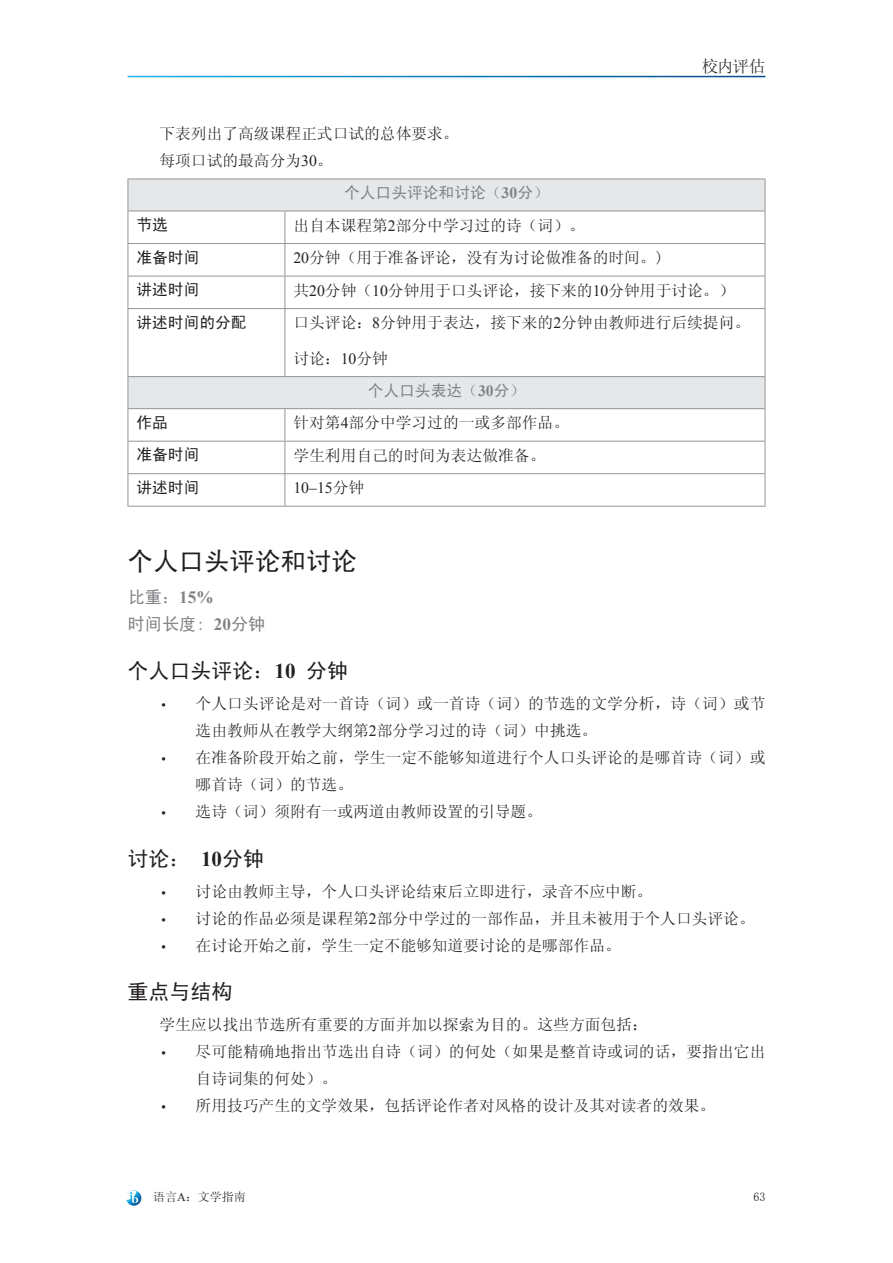
<style>
.page{position:relative;width:893px;height:1263px;background:#fff}
.page>*{position:absolute;margin:0;border:0;box-sizing:border-box;transform-origin:0 0}
.t1{font:25.5px "Sim Hei";color:#231f20}
.t2{font:21px "Sim Hei";color:#231f20}
.t3{font:17.25px/27px "Sim Hei";color:#808285}
.t4{font:16.5px "Sim Sun";color:#231f20}
.t5{font:15.75px/27px "Sim Sun";color:#231f20}
.t6{font:15.75px "Sim Hei";color:#231f20}
.t7{font:15.75px "Sim Hei";color:#808285}
.t8{font:15.75px "Times New Roman";color:#231f20}
.t9{font:12px "Sim Sun";color:#231f20}
.s1{font-family:"Times New Roman"}
.s2{font-family:"Times New Roman";font-weight:700}
.s3{font-family:"Sim Sun"}
.s4{font-family:"Myriad Pro"}
</style>
<div class="page">
<svg style="left:126px;top:1190px;width:15px;height:16px"></svg>
<svg style="left:129px;top:180px;width:636px;height:228px"></svg>
<hr style="left:128px;top:179px;width:157px;height:1px;background:#939598">
<hr style="left:128px;top:179px;width:1px;height:32px;background:#939598">
<hr style="left:285px;top:179px;width:480px;height:1px;background:#939598">
<hr style="left:765px;top:179px;width:1px;height:32px;background:#939598">
<hr style="left:128px;top:211px;width:157px;height:1px;background:#939598">
<hr style="left:128px;top:211px;width:1px;height:32px;background:#939598">
<hr style="left:285px;top:211px;width:480px;height:1px;background:#939598">
<hr style="left:285px;top:211px;width:1px;height:32px;background:#939598">
<hr style="left:765px;top:211px;width:1px;height:32px;background:#939598">
<hr style="left:128px;top:243px;width:157px;height:1px;background:#939598">
<hr style="left:128px;top:244px;width:1px;height:32px;background:#939598">
<hr style="left:285px;top:243px;width:480px;height:1px;background:#939598">
<hr style="left:285px;top:244px;width:1px;height:32px;background:#939598">
<hr style="left:765px;top:244px;width:1px;height:32px;background:#939598">
<hr style="left:128px;top:276px;width:157px;height:1px;background:#939598">
<hr style="left:128px;top:276px;width:1px;height:32px;background:#939598">
<hr style="left:285px;top:276px;width:480px;height:1px;background:#939598">
<hr style="left:285px;top:276px;width:1px;height:32px;background:#939598">
<hr style="left:765px;top:276px;width:1px;height:32px;background:#939598">
<hr style="left:128px;top:308px;width:157px;height:1px;background:#939598">
<hr style="left:128px;top:309px;width:1px;height:67px;background:#939598">
<hr style="left:285px;top:308px;width:480px;height:1px;background:#939598">
<hr style="left:285px;top:309px;width:1px;height:67px;background:#939598">
<hr style="left:765px;top:309px;width:1px;height:67px;background:#939598">
<hr style="left:128px;top:376px;width:157px;height:1px;background:#939598">
<hr style="left:128px;top:377px;width:1px;height:31px;background:#939598">
<hr style="left:285px;top:376px;width:480px;height:1px;background:#939598">
<hr style="left:765px;top:377px;width:1px;height:31px;background:#939598">
<hr style="left:128px;top:408px;width:157px;height:1px;background:#939598">
<hr style="left:128px;top:409px;width:1px;height:32px;background:#939598">
<hr style="left:285px;top:408px;width:480px;height:1px;background:#939598">
<hr style="left:285px;top:409px;width:1px;height:32px;background:#939598">
<hr style="left:765px;top:409px;width:1px;height:32px;background:#939598">
<hr style="left:128px;top:441px;width:157px;height:1px;background:#939598">
<hr style="left:128px;top:442px;width:1px;height:31px;background:#939598">
<hr style="left:285px;top:441px;width:480px;height:1px;background:#939598">
<hr style="left:285px;top:442px;width:1px;height:31px;background:#939598">
<hr style="left:765px;top:442px;width:1px;height:31px;background:#939598">
<hr style="left:128px;top:473px;width:157px;height:1px;background:#939598">
<hr style="left:128px;top:474px;width:1px;height:32px;background:#939598">
<hr style="left:285px;top:473px;width:480px;height:1px;background:#939598">
<hr style="left:285px;top:474px;width:1px;height:32px;background:#939598">
<hr style="left:765px;top:474px;width:1px;height:32px;background:#939598">
<hr style="left:128px;top:506px;width:157px;height:1px;background:#939598">
<hr style="left:285px;top:506px;width:480px;height:1px;background:#939598">
<p class="t4" style="left:702px;top:57px;width:65px">校内评估</p>
<p class="t5" style="left:159px;top:120px;width:301px">下表列出了高级课程正式口试的总体要求。每项口试的最高分为<span class="s1">30</span>。</p>
<p class="t7" style="left:344px;top:185px;width:206px">个人口头评论和讨论（<span class="s2">30</span>分）</p>
<p class="t6" style="left:136px;top:217px;width:33px">节选</p>
<p class="t5" style="left:293px;top:212px;width:293px">出自本课程第<span class="s1">2</span>部分中学习过的诗（词）。</p>
<p class="t6" style="left:136px;top:249px;width:64px">准备时间</p>
<p class="t5" style="left:293px;top:244px;width:372px"><span class="s1">20</span>分钟（用于准备评论，没有为讨论做准备的时间。)</p>
<p class="t6" style="left:136px;top:282px;width:64px">讲述时间</p>
<p class="t5" style="left:293px;top:277px;width:443px">共<span class="s1">20</span>分钟（<span class="s1">10</span>分钟用于口头评论，接下来的<span class="s1">10</span>分钟用于讨论。）</p>
<p class="t6" style="left:136px;top:314px;width:112px">讲述时间的分配</p>
<p class="t5" style="left:293px;top:309px;width:458px">口头评论：<span class="s1">8</span>分钟用于表达，接下来的<span class="s1">2</span>分钟由教师进行后续提问。</p>
<p class="t5" style="left:293px;top:345px;width:96px">讨论：<span class="s1">10</span>分钟</p>
<p class="t7" style="left:368px;top:382px;width:159px">个人口头表达（<span class="s2">30</span>分）</p>
<p class="t6" style="left:136px;top:414px;width:33px">作品</p>
<p class="t5" style="left:293px;top:409px;width:277px">针对第<span class="s1">4</span>部分中学习过的一或多部作品。</p>
<p class="t6" style="left:136px;top:447px;width:64px">准备时间</p>
<p class="t5" style="left:293px;top:442px;width:254px">学生利用自己的时间为表达做准备。</p>
<p class="t6" style="left:136px;top:479px;width:64px">讲述时间</p>
<p class="t8" style="left:293px;top:478px;width:72px">10–15<span class="s3">分钟</span></p>
<h1 class="t1" style="left:128px;top:548px;width:231px">个人口头评论和讨论</h1>
<p class="t3" style="left:128px;top:583px;width:139px">比重：<span class="s2">15%<br></span>时间长度: <span class="s2">20</span>分钟</p>
<h2 class="t2" style="left:128px;top:660px;width:222px">个人口头评论：<span class="s2">10</span> 分钟</h2>
<p class="t5" style="left:196px;top:690px;width:571px;text-indent:-34px"><span class="s4">•</span> 个人口头评论是对一首诗（词）或一首诗（词）的节选的文学分析，诗（词）或节选由教师从在教学大纲第<span class="s1">2</span>部分学习过的诗（词）中挑选。</p>
<p class="t5" style="left:196px;top:744px;width:571px;text-indent:-34px"><span class="s4">•</span> 在准备阶段开始之前，学生一定不能够知道进行个人口头评论的是哪首诗（词）或哪首诗（词）的节选。</p>
<p class="t5" style="left:162px;top:798px;width:382px"><span class="s4">•</span> 选诗（词）须附有一或两道由教师设置的引导题。</p>
<h2 class="t2" style="left:128px;top:847px;width:138px">讨论： <span class="s2">10</span>分钟</h2>
<p class="t5" style="left:162px;top:878px;width:492px"><span class="s4">•</span> 讨论由教师主导，个人口头评论结束后立即进行，录音不应中断。</p>
<p class="t5" style="left:162px;top:905px;width:595px"><span class="s4">•</span> 讨论的作品必须是课程第<span class="s1">2</span>部分中学过的一部作品，并且未被用于个人口头评论。</p>
<p class="t5" style="left:162px;top:932px;width:461px"><span class="s4">•</span> 在讨论开始之前，学生一定不能够知道要讨论的是哪部作品。</p>
<h2 class="t2" style="left:128px;top:981px;width:106px">重点与结构</h2>
<p class="t5" style="left:159px;top:1011px;width:490px">学生应以找出节选所有重要的方面并加以探索为目的。这些方面包括：</p>
<p class="t5" style="left:196px;top:1038px;width:571px;text-indent:-34px"><span class="s4">•</span> 尽可能精确地指出节选出自诗（词）的何处（如果是整首诗或词的话，要指出它出自诗词集的何处）。</p>
<p class="t5" style="left:162px;top:1092px;width:555px"><span class="s4">•</span> 所用技巧产生的文学效果，包括评论作者对风格的设计及其对读者的效果。</p>
<p class="t9" style="left:153px;top:1191px;width:94px">语言<span class="s1">A</span>：文学指南</p>
<p class="t9" style="left:753px;top:1191px;width:13px">63</p>
</div>
